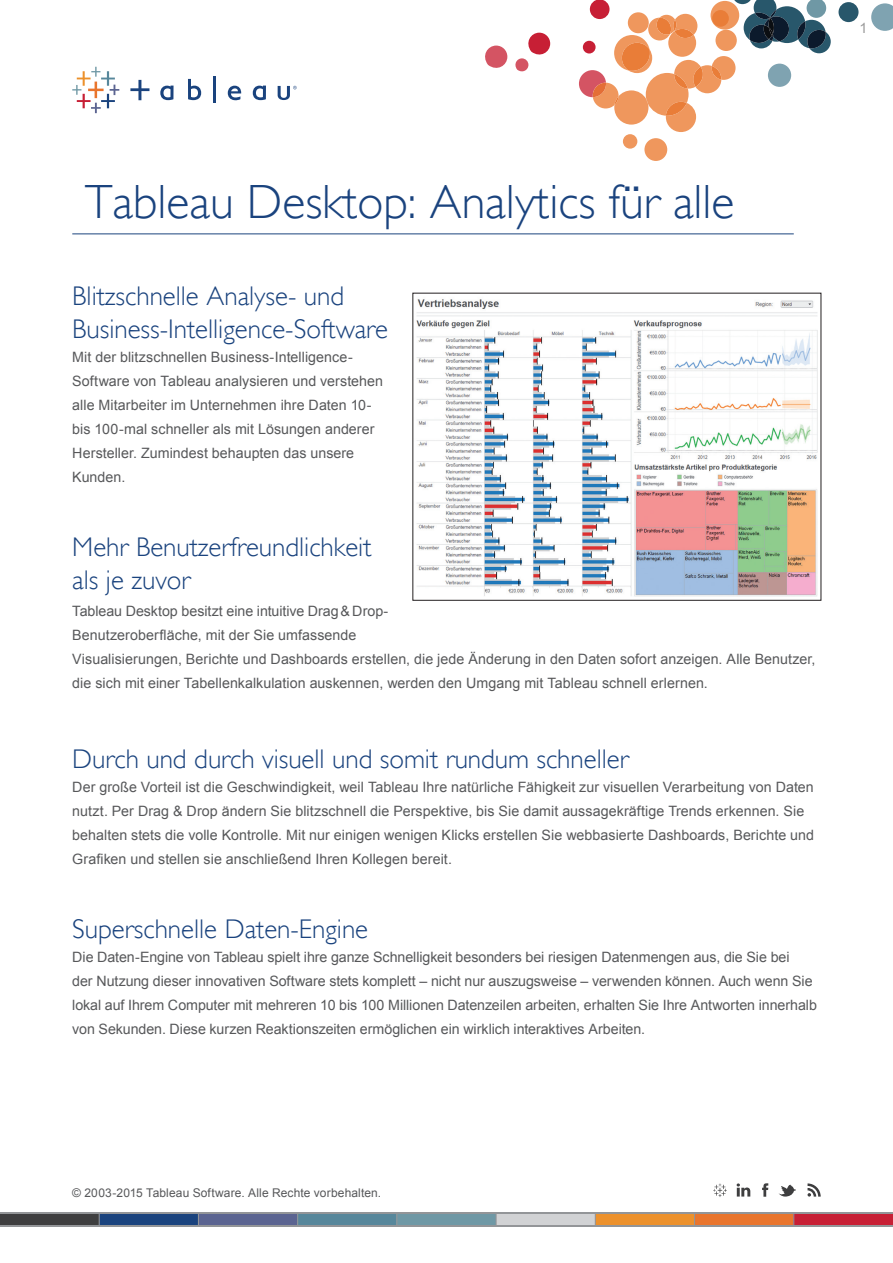
<style>
.page{position:relative;width:893px;height:1263px;background:#fff}
.page>*{position:absolute;margin:0;border:0;box-sizing:border-box;transform-origin:0 0}
.t1{font:300 48px "Gill Sans";color:#1a437e}
.t2{font:300 27px/32.4px "Gill Sans";color:#1a437e}
.t3{font:14.25px/24px "Arial";letter-spacing:.005em;color:#57585a}
.t4{font:14.25px "Arial";color:#9b9b9b}
.t5{font:12px "Arial";letter-spacing:.01em;color:#57585a}
</style>
<div class="page">
<svg style="left:762px;top:1183px;width:6px;height:14px"></svg>
<svg style="left:737px;top:1183px;width:13px;height:13px"></svg>
<svg style="left:778px;top:1185px;width:18px;height:12px"></svg>
<svg style="left:807px;top:1183px;width:14px;height:13px"></svg>
<svg style="left:713px;top:1183px;width:14px;height:14px"></svg>
<div style="left:0;top:1213px;width:99px;height:13px;background:#3e3e3f"></div>
<div style="left:99px;top:1213px;width:99px;height:13px;background:#1a437e"></div>
<div style="left:198px;top:1213px;width:100px;height:13px;background:#5b6491"></div>
<div style="left:298px;top:1213px;width:99px;height:13px;background:#57879b"></div>
<div style="left:397px;top:1213px;width:99px;height:13px;background:#6f98a5"></div>
<div style="left:496px;top:1213px;width:99px;height:13px;background:#d1d2d4"></div>
<div style="left:595px;top:1213px;width:99px;height:13px;background:#ec912c"></div>
<div style="left:694px;top:1213px;width:100px;height:13px;background:#e9752d"></div>
<div style="left:794px;top:1213px;width:99px;height:13px;background:#c71f35"></div>
<hr style="left:0;top:1212px;width:893px;height:1px;background:#939598">
<svg style="left:99px;top:1213px;width:1px;height:13px"></svg>
<svg style="left:198px;top:1213px;width:1px;height:13px"></svg>
<svg style="left:297px;top:1213px;width:1px;height:13px"></svg>
<svg style="left:396px;top:1213px;width:1px;height:13px"></svg>
<svg style="left:496px;top:1213px;width:1px;height:13px"></svg>
<svg style="left:595px;top:1213px;width:1px;height:13px"></svg>
<svg style="left:694px;top:1213px;width:1px;height:13px"></svg>
<svg style="left:793px;top:1213px;width:1px;height:13px"></svg>
<hr style="left:0;top:1226px;width:893px;height:1px;background:#939598">
<svg style="left:871px;top:3px;width:22px;height:28px"></svg>
<div style="left:644px;top:138px;width:23px;height:23px;background:#ef975d;border-radius:50%"></div>
<svg style="left:838px;top:2px;width:20px;height:20px"></svg>
<div style="left:623px;top:134px;width:14px;height:15px;background:#ef975d;border-radius:50%"></div>
<svg style="left:485px;top:46px;width:22px;height:22px"></svg>
<svg style="left:515px;top:33px;width:35px;height:39px"></svg>
<svg style="left:579px;top:0;width:252px;height:132px"></svg>
<hr style="left:72px;top:233px;width:722px;height:1px;background:#1a437e">
<svg style="left:72px;top:67px;width:47px;height:46px"></svg>
<svg style="left:188px;top:79px;width:13px;height:21px"></svg>
<hr style="left:213px;top:76px;width:3px;height:27px;background:#1a437e">
<svg style="left:228px;top:86px;width:13px;height:14px"></svg>
<svg style="left:160px;top:86px;width:14px;height:14px"></svg>
<svg style="left:253px;top:86px;width:13px;height:14px"></svg>
<svg style="left:130px;top:80px;width:19px;height:20px"></svg>
<svg style="left:278px;top:86px;width:19px;height:14px"></svg>
<img style="left:416px;top:299px;width:402px;height:298px">
<p class="t4" style="left:859px;top:18px;width:9px">1</p>
<h1 class="t1" style="left:85px;top:173px;width:651px">Tableau Desktop: Analytics für alle</h1>
<h2 class="t2" style="left:72px;top:280px;width:317px">Blitzschnelle Analyse- und<br>Business-Intelligence-Software</h2>
<p class="t3" style="left:72px;top:345px;width:312px">Mit der blitzschnellen Business-Intelligence-Software von Tableau analysieren und verstehen alle Mitarbeiter im Unternehmen ihre Daten 10- bis 100-mal schneller als mit Lösungen anderer Hersteller. Zumindest behaupten das unsere Kunden.</p>
<h2 class="t2" style="left:72px;top:531px;width:301px">Mehr Benutzerfreundlichkeit als je zuvor</h2>
<p class="t3" style="left:72px;top:599px;width:745px">Tableau Desktop besitzt eine intuitive Drag&amp;Drop-<br>Benutzeroberfläche, mit der Sie umfassende<br>Visualisierungen, Berichte und Dashboards erstellen, die jede Änderung in den Daten sofort anzeigen. Alle Benutzer, die sich mit einer Tabellenkalkulation auskennen, werden den Umgang mit Tableau schnell erlernen.</p>
<h2 class="t2" style="left:72px;top:742px;width:558px">Durch und durch visuell und somit rundum schneller</h2>
<p class="t3" style="left:72px;top:775px;width:743px">Der große Vorteil ist die Geschwindigkeit, weil Tableau Ihre natürliche Fähigkeit zur visuellen Verarbeitung von Daten nutzt. Per Drag &amp; Drop ändern Sie blitzschnell die Perspektive, bis Sie damit aussagekräftige Trends erkennen. Sie behalten stets die volle Kontrolle. Mit nur einigen wenigen Klicks erstellen Sie webbasierte Dashboards, Berichte und Grafiken und stellen sie anschließend Ihren Kollegen bereit.</p>
<h2 class="t2" style="left:72px;top:913px;width:297px">Superschnelle Daten-Engine</h2>
<p class="t3" style="left:72px;top:945px;width:746px">Die Daten-Engine von Tableau spielt ihre ganze Schnelligkeit besonders bei riesigen Datenmengen aus, die Sie bei<br>der Nutzung dieser innovativen Software stets komplett – nicht nur auszugsweise – verwenden können. Auch wenn Sie lokal auf Ihrem Computer mit mehreren 10 bis 100 Millionen Datenzeilen arbeiten, erhalten Sie Ihre Antworten innerhalb von Sekunden. Diese kurzen Reaktionszeiten ermöglichen ein wirklich interaktives Arbeiten.</p>
<p class="t5" style="left:72px;top:1184px;width:311px">© 2003-2015 Tableau Software. Alle Rechte vorbehalten.</p>
</div>
